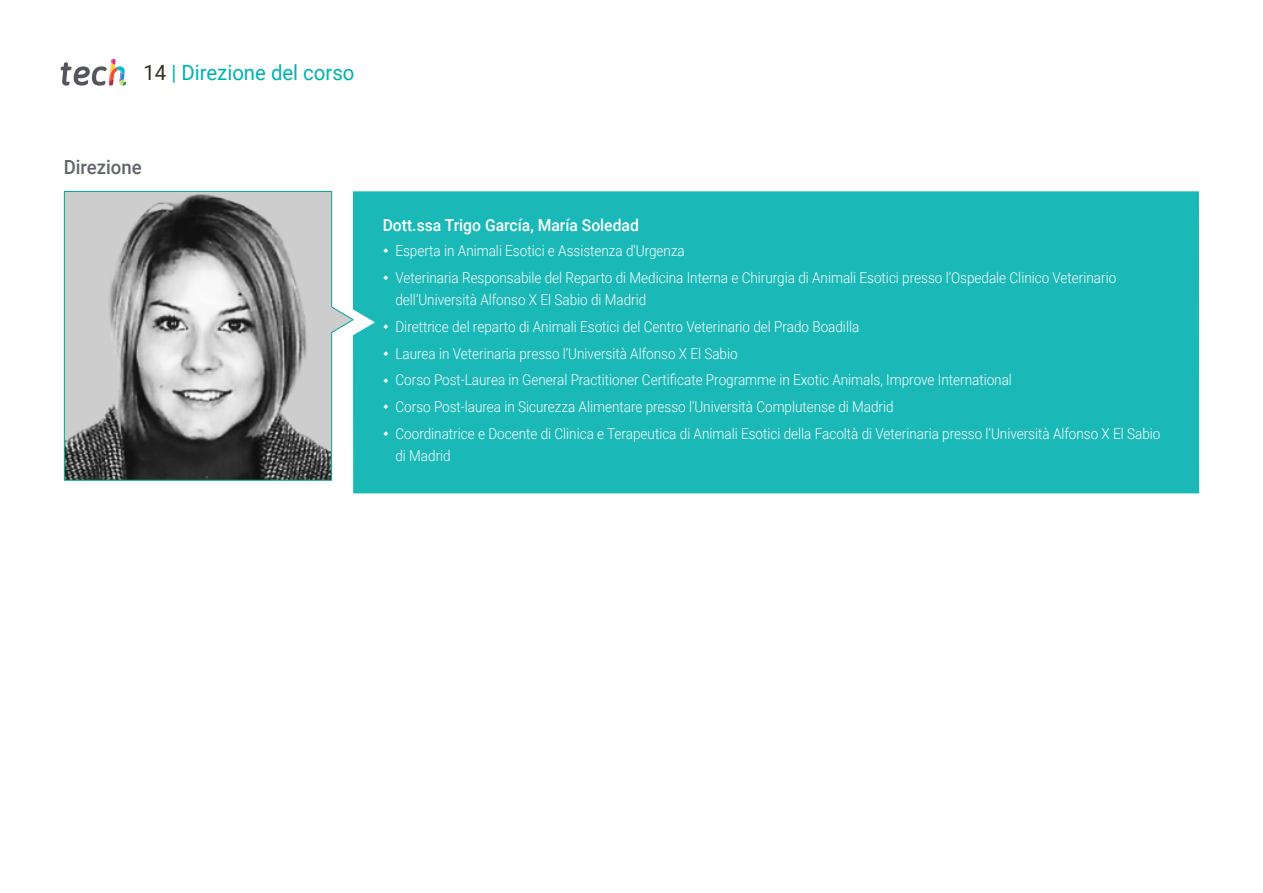
<style>
.page{position:relative;width:1263px;height:893px;background:#fff}
.page>*{position:absolute;margin:0;border:0;box-sizing:border-box;transform-origin:0 0}
.t1{font:21px "Roboto";color:#00b2af}
.t2{font:500 19.5px "Roboto";color:#61646a;scale:.95 1}
.t3{font:500 16.5px "Roboto";color:#fff;scale:.95 1}
.t4{font:300 15px/26.7px "Roboto";color:#fff;scale:.9 1}
.s1{color:#312e20}
</style>
<div class="page">
<svg style="left:61px;top:59px;width:65px;height:27px"></svg>
<div style="left:353px;top:191px;width:846px;height:302px;background:#1ab9b7"></div>
<svg style="left:64px;top:191px;width:290px;height:290px;background:#9a9d9d"></svg>
<svg style="left:384px;top:248px;width:4px;height:5px"></svg>
<svg style="left:384px;top:275px;width:4px;height:5px"></svg>
<svg style="left:384px;top:324px;width:4px;height:5px"></svg>
<svg style="left:384px;top:351px;width:4px;height:5px"></svg>
<svg style="left:384px;top:378px;width:4px;height:5px"></svg>
<svg style="left:384px;top:404px;width:4px;height:5px"></svg>
<svg style="left:384px;top:431px;width:4px;height:5px"></svg>
<h1 class="t1" style="left:144px;top:57px;width:213px"><span class="s1">14</span> | Direzione del corso</h1>
<h2 class="t2" style="left:64px;top:154px;width:84px">Direzione</h2>
<p class="t3" style="left:383px;top:213px;width:271px">Dott.ssa Trigo García, María Soledad</p>
<p class="t4" style="left:395px;top:237px;width:802px">Esperta in Animali Esotici e Assistenza d'Urgenza<br>Veterinaria Responsabile del Reparto di Medicina Interna e Chirurgia di Animali Esotici presso l’Ospedale Clinico Veterinario</p>
<p class="t4" style="left:395px;top:286px;width:851px">dell’Università Alfonso X El Sabio di Madrid<br>Direttrice del reparto di Animali Esotici del Centro Veterinario del Prado Boadilla<br>Laurea in Veterinaria presso l’Università Alfonso X El Sabio<br>Corso Post-Laurea in General Practitioner Certificate Programme in Exotic Animals, Improve International<br>Corso Post-laurea in Sicurezza Alimentare presso l'Università Complutense di Madrid<br>Coordinatrice e Docente di Clinica e Terapeutica di Animali Esotici della Facoltà di Veterinaria presso l’Università Alfonso X El Sabio</p>
<p class="t4" style="left:395px;top:442px;width:63px">di Madrid</p>
</div>
